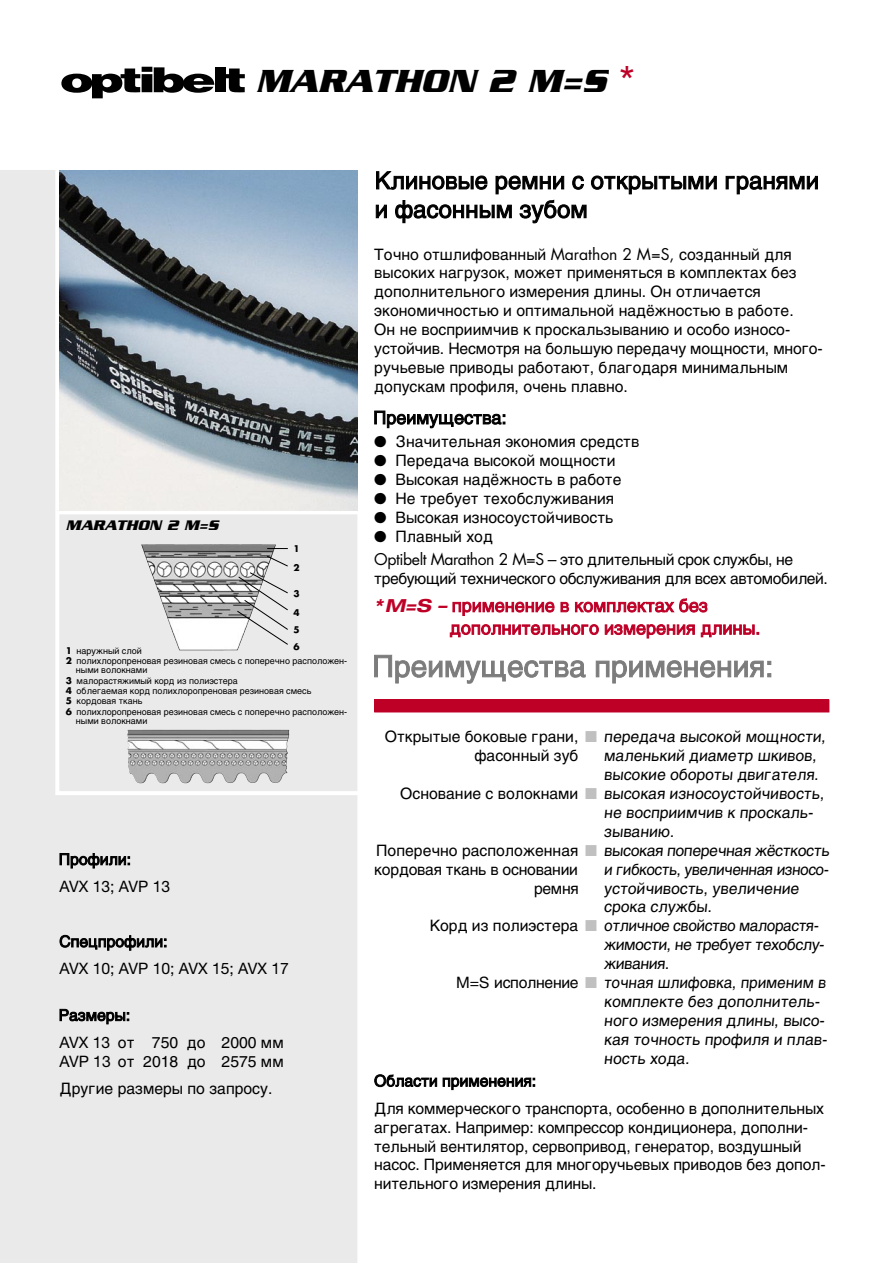
<style>
.page{position:relative;width:893px;height:1263px;background:#fff}
.page>*{position:absolute;margin:0;border:0;box-sizing:border-box;transform-origin:0 0}
.Optibelt{font:italic 700 34.5px "Serpentine";color:#000}
.Optibelt-2{font:italic 700 expanded 18px "Helvetica Neue";color:#be0027}
.Text_Beispiele{font:15.75px/18.9px "Ladoga T1";letter-spacing:-.01em;color:#000}
.Text{font:15.75px/18.9px "Ladoga T1";color:#000}
.Text-2{font:15.75px/18.9px "Ladoga T1";letter-spacing:-.025em;color:#000}
.t1{font:15.75px "Helvetica Neue";color:#000}
.Text_Abunten{font:15.75px "Ladoga T1";color:#000}
.Über3Kasten{font:italic 700 15px "Serpentine";color:#000}
.Text_Skizze{font:9px/9px "Ladoga T1";color:#000}
.Text_Skizze-2{font:700 9px "Futura Std";color:#000}
.s1{font-family:"Helvetica LT Std";font-weight:900;font-style:normal}
.s2{font-family:"Futura Std";font-weight:400;font-style:normal;color:#be0027}
.s3{font-family:"Futura Std";font-weight:700}
.s4{font-family:"Helvetica Neue"}
.s5{font-family:"Futura Std"}
.s6{color:#c0c0c0}
</style>
<div class="page">
<div style="left:0;top:170px;width:357px;height:1093px;background:#eaeaea"></div>
<div style="left:55px;top:170px;width:311px;height:340px;border:4px solid #fff"></div>
<div style="left:55px;top:510px;width:311px;height:285px;border:4px solid #fff"></div>
<div style="left:375px;top:700px;width:454px;height:12px;background:#be0027"></div>
<svg style="left:59px;top:853px;width:71px;height:16px"></svg>
<svg style="left:59px;top:931px;width:108px;height:20px;background:#9f9f9f"></svg>
<svg style="left:59px;top:1008px;width:71px;height:18px"></svg>
<svg style="left:374px;top:410px;width:132px;height:19px"></svg>
<svg style="left:374px;top:1074px;width:161px;height:17px"></svg>
<img style="left:250px;top:544px;width:26px;height:11px">
<img style="left:143px;top:730px;width:45px;height:1px">
<svg style="left:267px;top:548px;width:21px;height:1px"></svg>
<svg style="left:236px;top:555px;width:53px;height:90px;background:#cacaca"></svg>
<img style="left:60px;top:170px;width:297px;height:340px">
<svg style="left:449px;top:598px;width:310px;height:41px"></svg>
<svg style="left:375px;top:171px;width:443px;height:53px"></svg>
<svg style="left:374px;top:654px;width:398px;height:30px"></svg>
<p class="Optibelt" style="left:60px;top:61px;width:579px"><span class="s1">optibelt</span> MARATHON 2 M=S <span class="s2">*</span></p>
<p class="Über3Kasten" style="left:66px;top:517px;width:154px">MARATHON 2 M=S</p>
<p class="Text_Skizze-2" style="left:294px;top:542px;width:8px">1</p>
<p class="Text_Skizze-2" style="left:294px;top:561px;width:8px">2</p>
<p class="Text_Skizze-2" style="left:294px;top:588px;width:8px">3</p>
<p class="Text_Skizze-2" style="left:294px;top:607px;width:8px">4</p>
<p class="Text_Skizze-2" style="left:294px;top:623px;width:8px">5</p>
<p class="Text_Skizze-2" style="left:294px;top:640px;width:8px">6</p>
<p class="Text_Skizze" style="left:66px;top:646px;width:77px"><span class="s3">1</span> naruønyj sloj</p>
<p class="Text_Skizze" style="left:76px;top:657px;width:273px;text-indent:-10px"><span class="s3">2</span> polixloroprenovaä rezinovaä smes´ s popereçno raspoloøen&shy;nymi voloknami</p>
<p class="Text_Skizze" style="left:66px;top:676px;width:173px"><span class="s3">3</span> malorastäøimyj kord iz poliqstera</p>
<p class="Text_Skizze" style="left:66px;top:686px;width:247px"><span class="s3">4</span> oblegaemaä kord polixloroprenovaä rezinovaä smes´</p>
<p class="Text_Skizze" style="left:66px;top:696px;width:78px"><span class="s3">5</span> kordovaä tkan´</p>
<p class="Text_Skizze" style="left:76px;top:707px;width:273px;text-indent:-10px"><span class="s3">6</span> polixloroprenovaä rezinovaä smes´ s popereçno raspoloøen&shy;nymi voloknami</p>
<p class="t1" style="left:60px;top:877px;width:112px">AVX 13; AVP 13</p>
<p class="t1" style="left:60px;top:959px;width:231px">AVX 10; AVP 10; AVX 15; AVX 17</p>
<p class="Text_Beispiele" style="left:60px;top:1033px;width:226px"><span class="s4">AVX 13</span> ot 750 do 2000 mm<br><span class="s4">AVP 13</span> ot 2018 do 2575 mm</p>
<p class="Text_Abunten" style="left:60px;top:1079px;width:214px">Drugie razmery po zaprosu.</p>
<p class="Text" style="left:374px;top:244px;width:424px">Toçno ot‚lifovannyj <span class="s5">Marathon 2 M=S,</span> sozdannyj dlä vysokix nagruzok, moøet primenät´sä v komplektax bez dopolnitel´nogo izmereniä dliny. On otliçaetsä qkonomiçnost´ü i optimal´noj nadöønost´ü v rabote.</p>
<p class="Text" style="left:374px;top:320px;width:450px">On ne vospriimçiv k proskal´zyvaniü i osobo iznoso&shy;ustojçiv. Nesmoträ na bol´‚uü peredaçu mownosti, mnogo&shy;ruç´evye privody rabotaüt, blagodarä minimal´nym dopuskam profilä, oçen´ plavno.</p>
<p class="Text" style="left:374px;top:432px;width:267px">● Znaçitel´naä qkonomiä sredstv</p>
<p class="Text" style="left:374px;top:451px;width:243px">● Peredaça vysokoj mownosti</p>
<p class="Text" style="left:374px;top:470px;width:249px">● Vysokaä nadöønost´ v rabote</p>
<p class="Text" style="left:374px;top:489px;width:241px">● Ne trebuet texobsluøivaniä</p>
<p class="Text" style="left:374px;top:508px;width:241px">● Vysokaä iznosoustojçivost´</p>
<p class="Text" style="left:374px;top:527px;width:120px">● Plavnyj xod</p>
<p class="Text-2" style="left:374px;top:550px;width:455px"><span class="s5">Optibelt Marathon 2 M=S</span> – qto dlitel´nyj srok sluøby, ne trebuüwij texniçeskogo obsluøivaniä dlä vsex avtomobilej.</p>
<p class="Optibelt-2" style="left:374px;top:594px;width:74px">* M=S –</p>
<p class="Text_Beispiele" style="left:474px;top:727px;width:355px;text-indent:-90px">Otkrytye bokovye grani, <span class="s6">■</span> peredaça vysokoj mownosti, fasonnyj zub</p>
<p class="Text_Beispiele" style="left:604px;top:746px;width:218px">malen´kij diametr ‚kivov, vysokie oboroty dvigatelä.</p>
<p class="Text_Beispiele" style="left:400px;top:784px;width:427px">Osnovanie s voloknami <span class="s6">■</span> vysokaä iznosoustojçivost´,</p>
<p class="Text_Beispiele" style="left:604px;top:803px;width:213px">ne vospriimçiv k proskal´-</p>
<p class="Text_Beispiele" style="left:604px;top:822px;width:74px">zyvaniü.</p>
<p class="Text_Beispiele" style="left:376px;top:841px;width:456px">Popereçno raspoloøennaä <span class="s6">■</span> vysokaä popereçnaä øöstkost´</p>
<p class="Text_Beispiele" style="left:374px;top:859px;width:205px">kordovaä tkan´ v osnovanii</p>
<p class="Text_Beispiele" style="left:604px;top:859px;width:228px">i gibkost´, uveliçennaä iznoso-</p>
<p class="Text_Beispiele" style="left:534px;top:878px;width:46px">remnä</p>
<p class="Text_Beispiele" style="left:604px;top:878px;width:199px">ustojçivost´, uveliçenie sroka sluøby.</p>
<p class="Text_Beispiele" style="left:604px;top:916px;width:224px;text-indent:-174px">Kord iz poliqstera <span class="s6">■</span> otliçnoe svojstvo malorastä&shy;øimosti, ne trebuet texobslu&shy;øivaniä.</p>
<p class="Text_Beispiele" style="left:604px;top:973px;width:226px;text-indent:-148px"><span class="s4">M=S</span> ispolnenie <span class="s6">■</span> toçnaä ‚lifovka, primenim v komplekte bez dopolnitel´- nogo izmereniä dliny, vyso&shy;kaä toçnost´ profilä i plav&shy;nost´ xoda.</p>
<p class="Text_Beispiele" style="left:374px;top:1099px;width:453px">Dlä kommerçeskogo transporta, osobenno v dopolnitel´nyx agregatax. Naprimer: kompressor kondicionera, dopolni&shy;tel´nyj ventilätor, servoprivod, generator, vozdu‚nyj nasos. Primenäetsä dlä mnogoruç´evyx privodov bez dopol&shy;nitel´nogo izmereniä dliny.</p>
</div>
